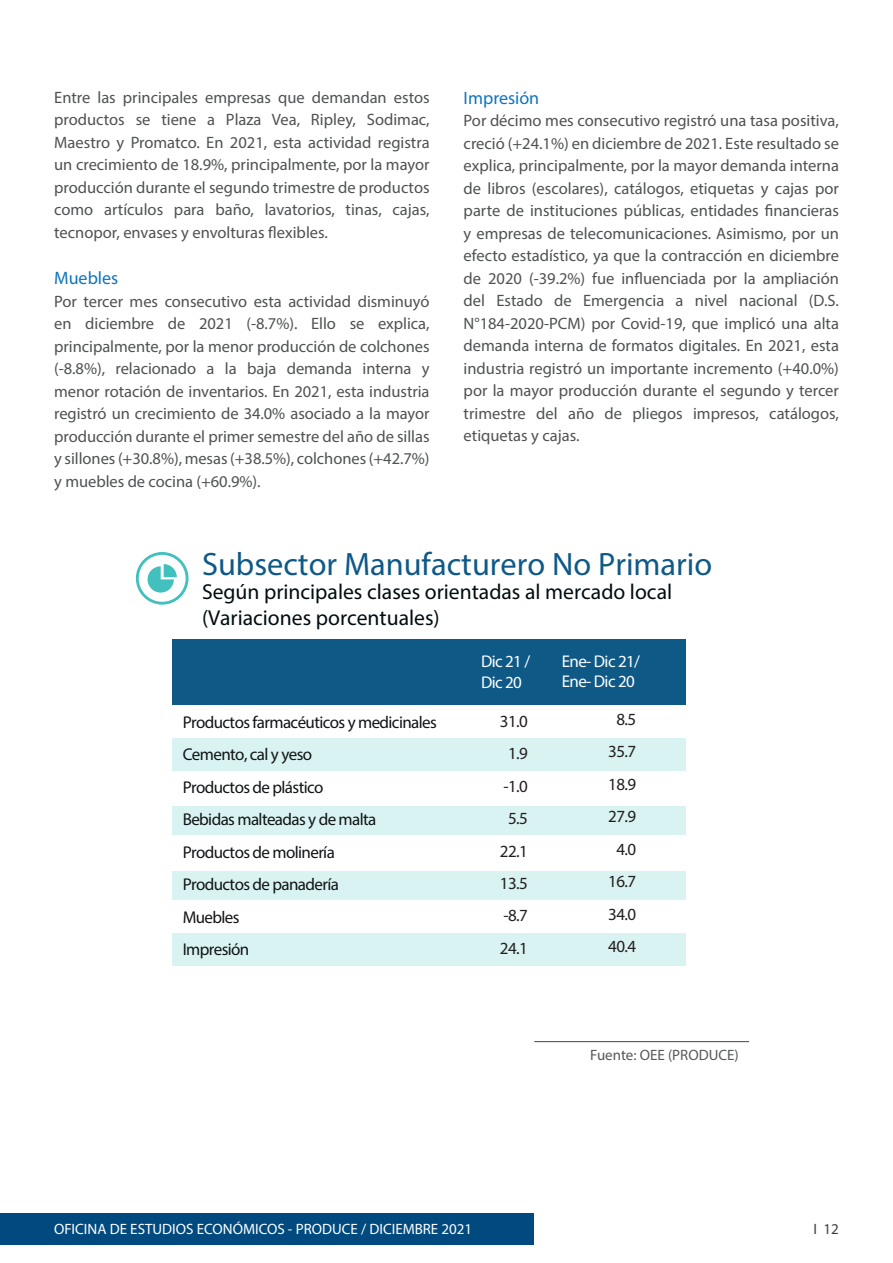
<style>
.page{position:relative;width:893px;height:1263px;background:#fff}
.page>*{position:absolute;margin:0;border:0;box-sizing:border-box;transform-origin:0 0}
.t1{font:700 32.4px "Pluto Sans Cond";color:#0f5987}
.t2{font:700 21.6px/26px "Pluto Sans Cond";color:#020c10}
.t3{font:18px "Myriad Pro";color:#1074bc}
.t4{font:17.1px/32.4px "Pluto Sans Cond";letter-spacing:-.035em;color:#111416}
.t5{font:17.1px/32.4px "Pluto Sans Cond";letter-spacing:-.035em;color:#231f20;text-align:center}
.t6{font:16.95px/20.4px "Pluto Sans Cond";letter-spacing:-.035em;color:#fff}
.t7{font:16.5px/22.5px "Myriad Pro";color:#4f5152;text-align:justify}
.t8{font:15px "Myriad Pro";color:#fff}
.t9{font:15px "Myriad Pro";color:#57585a}
.t10{font:15px "Myriad Pro";color:#3e3e3f}
.s1{font-weight:300}
</style>
<div class="page">
<div style="left:0;top:1213px;width:534px;height:32px;background:#004a7f"></div>
<hr style="left:892px;top:1213px;width:1px;height:32px;background:#004a7f">
<div style="left:172px;top:933px;width:513px;height:32px;background:#d9f2f2"></div>
<div style="left:172px;top:738px;width:513px;height:33px;background:#d9f2f2"></div>
<div style="left:172px;top:806px;width:513px;height:28px;background:#d9f2f2"></div>
<div style="left:172px;top:871px;width:513px;height:29px;background:#d9f2f2"></div>
<div style="left:172px;top:639px;width:513px;height:65px;background:#0f5987"></div>
<div style="left:136px;top:552px;width:52px;height:53px;border:3px solid #42c0be;border-radius:50%"></div>
<svg style="left:148px;top:564px;width:29px;height:29px"></svg>
<hr style="left:534px;top:1041px;width:215px;height:1px;background:#57585a">
<p class="t7" style="left:54px;top:86px;width:377px">Entre las principales empresas que demandan estos productos se tiene a Plaza Vea, Ripley, Sodimac, Maestro y Promatco. En 2021, esta actividad registra un crecimiento de 18.9%, principalmente, por la mayor producción durante el segundo trimestre de productos como artículos para baño, lavatorios, tinas, cajas, tecnopor, envases y envolturas flexibles.</p>
<p class="t3" style="left:54px;top:267px;width:66px">Muebles</p>
<p class="t7" style="left:54px;top:290px;width:377px">Por tercer mes consecutivo esta actividad disminuyó en diciembre de 2021 (-8.7%). Ello se explica, principalmente, por la menor producción de colchones (-8.8%), relacionado a la baja demanda interna y menor rotación de inventarios. En 2021, esta industria registró un crecimiento de 34.0% asociado a la mayor producción durante el primer semestre del año de sillas y sillones (+30.8%), mesas (+38.5%), colchones (+42.7%) y muebles de cocina (+60.9%).</p>
<p class="t3" style="left:464px;top:87px;width:77px">Impresión</p>
<p class="t7" style="left:464px;top:109px;width:377px">Por décimo mes consecutivo registró una tasa positiva, creció (+24.1%) en diciembre de 2021. Este resultado se explica, principalmente, por la mayor demanda interna de libros (escolares), catálogos, etiquetas y cajas por parte de instituciones públicas, entidades financieras y empresas de telecomunicaciones. Asimismo, por un efecto estadístico, ya que la contracción en diciembre de 2020 (-39.2%) fue influenciada por la ampliación del Estado de Emergencia a nivel nacional (D.S.<br>N°184-2020-PCM) por Covid-19, que implicó una alta demanda interna de formatos digitales. En 2021, esta industria registró un importante incremento (+40.0%) por la mayor producción durante el segundo y tercer trimestre del año de pliegos impresos, catálogos, etiquetas y cajas.</p>
<p class="t1" style="left:202px;top:544px;width:512px">Subsector Manufacturero No Primario</p>
<p class="t2" style="left:202px;top:578px;width:472px">Según principales clases orientadas al mercado local <span class="s1">(Variaciones porcentuales)</span></p>
<p class="t6" style="left:481px;top:651px;width:51px">Dic 21 /<br>Dic 20</p>
<p class="t6" style="left:562px;top:651px;width:80px">Ene- Dic 21/<br>Ene- Dic 20</p>
<p class="t5" style="left:500px;top:704px;width:29px">31.0<br>1.9 -1.0<br>5.5<br>22.1<br>13.5 -8.7<br>24.1</p>
<p class="t5" style="left:608px;top:703px;width:29px">8.5<br>35.7<br>18.9<br>27.9<br>4.0<br>16.7<br>34.0<br>40.4</p>
<p class="t4" style="left:183px;top:705px;width:256px">Productos farmacéuticos y medicinales<br>Cemento, cal y yeso<br>Productos de plástico<br>Bebidas malteadas y de malta<br>Productos de molinería<br>Productos de panadería<br>Muebles<br>Impresión</p>
<p class="t9" style="left:590px;top:1046px;width:150px">Fuente: OEE (PRODUCE)</p>
<p class="t8" style="left:54px;top:1220px;width:420px">OFICINA DE ESTUDIOS ECONÓMICOS - PRODUCE / DICIEMBRE 2021</p>
<p class="t10" style="left:814px;top:1220px;width:27px">I 12</p>
</div>
